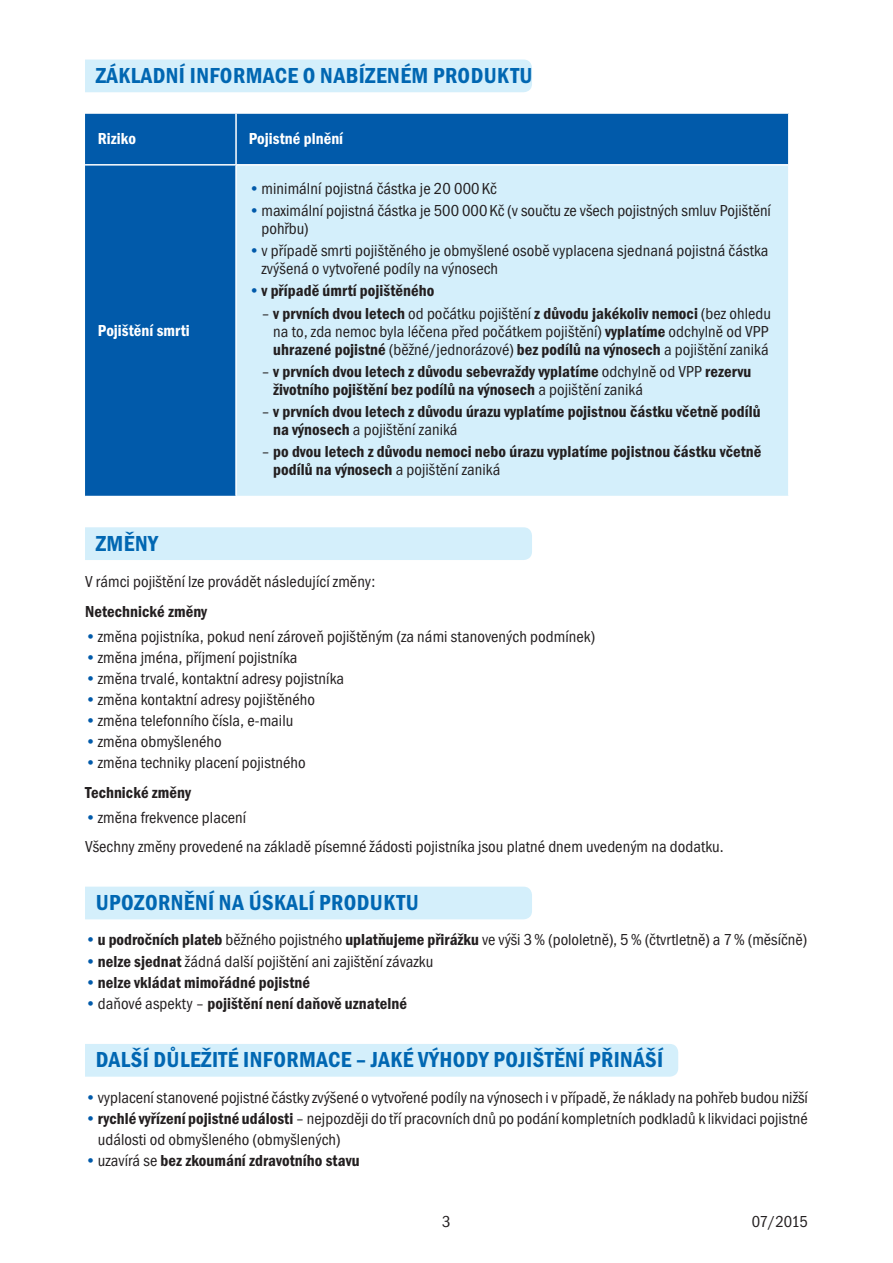
<style>
.page{position:relative;width:893px;height:1263px;background:#fff}
.page>*{position:absolute;margin:0;border:0;box-sizing:border-box;transform-origin:0 0}
.t1{font:22.5px "Franklin Got Itc TOT Dem Con";letter-spacing:.02em;color:#0167b2}
.t2{font:16.5px/18px "Franklin Got Itc TOT Boo Con";letter-spacing:.005em;color:#231f20}
.t3{font:16.5px/18px "Franklin Got Itc TOT Dem Con";letter-spacing:.005em;color:#231f20}
.t4{font:16.5px "Franklin Got Itc TOT Dem Con";letter-spacing:.005em;color:#fff}
.s1{font-family:"Franklin Got Itc TOT Boo";color:#015aaa}
.s2{font-family:"Franklin Got Itc TOT Boo Con"}
.s3{font-family:"Franklin Got Itc TOT Dem Con"}
</style>
<div class="page">
<div style="left:85px;top:60px;width:447px;height:32px;background:#d4effb"></div>
<div style="left:85px;top:114px;width:703px;height:382px;background:#015aaa"></div>
<div style="left:236px;top:165px;width:553px;height:331px;background:#d4effb"></div>
<hr style="left:235px;top:114px;width:2px;height:50px;background:#fff">
<hr style="left:85px;top:164px;width:151px;height:2px;background:#fff">
<hr style="left:236px;top:164px;width:554px;height:2px;background:#fff">
<hr style="left:235px;top:166px;width:2px;height:330px;background:#fff">
<hr style="left:788px;top:166px;width:2px;height:330px;background:#fff">
<div style="left:85px;top:527px;width:447px;height:33px;background:#d4effb"></div>
<div style="left:85px;top:887px;width:447px;height:32px;background:#d4effb"></div>
<div style="left:85px;top:1044px;width:593px;height:33px;background:#d4effb"></div>
<h1 class="t1" style="left:96px;top:63px;width:438px">Základní informace o nabízeném produktu</h1>
<p class="t4" style="left:98px;top:130px;width:40px">Riziko</p>
<p class="t4" style="left:249px;top:130px;width:96px">Pojistné plnění</p>
<p class="t4" style="left:98px;top:321px;width:94px">Pojištění smrti</p>
<p class="t2" style="left:249px;top:179px;width:250px"><span class="s1">•</span> minimální pojistná částka je 20 000 Kč</p>
<p class="t2" style="left:262px;top:201px;width:511px;text-indent:-13px"><span class="s1">•</span> maximální pojistná částka je 500 000Kč (v součtu ze všech pojistných smluv Pojištění pohřbu)</p>
<p class="t2" style="left:262px;top:242px;width:508px;text-indent:-13px"><span class="s1">•</span> v případě smrti pojištěného je obmyšlené osobě vyplacena sjednaná pojistná částka zvýšená o vytvořené podíly na výnosech</p>
<p class="t3" style="left:249px;top:282px;width:187px"><span class="s1">•</span> v případě úmrtí pojištěného</p>
<p class="t3" style="left:262px;top:304px;width:511px"><span class="s2">–</span> v prvních dvou letech <span class="s2">od počátku pojištění</span> z důvodu jakékoliv nemoci <span class="s2">(bez ohledu</span></p>
<p class="t2" style="left:273px;top:322px;width:497px">na to, zda nemoc byla léčena před počátkem pojištění) <span class="s3">vyplatíme</span> odchylně od VPP</p>
<p class="t3" style="left:273px;top:340px;width:497px">uhrazené pojistné <span class="s2">(běžné/jednorázové)</span> bez podílů na výnosech <span class="s2">a pojištění zaniká</span></p>
<p class="t3" style="left:273px;top:362px;width:480px;text-indent:-12px"><span class="s2">–</span> v prvních dvou letech z důvodu sebevraždy vyplatíme <span class="s2">odchylně od VPP</span> rezervu životního pojištění bez podílů na výnosech <span class="s2">a pojištění zaniká</span></p>
<p class="t3" style="left:262px;top:403px;width:501px"><span class="s2">–</span> v prvních dvou letech z důvodu úrazu vyplatíme pojistnou částku včetně podílů</p>
<p class="t2" style="left:273px;top:421px;width:186px"><span class="s3">na výnosech</span> a pojištění zaniká</p>
<p class="t3" style="left:273px;top:443px;width:490px;text-indent:-12px"><span class="s2">–</span> po dvou letech z důvodu nemoci nebo úrazu vyplatíme pojistnou částku včetně podílů na výnosech <span class="s2">a pojištění zaniká</span></p>
<h1 class="t1" style="left:96px;top:530px;width:64px">změny</h1>
<p class="t2" style="left:85px;top:573px;width:292px">V rámci pojištění lze provádět následující změny:</p>
<p class="t3" style="left:85px;top:602px;width:124px">Netechnické změny</p>
<p class="t2" style="left:85px;top:628px;width:511px"><span class="s1">•</span> změna pojistníka, pokud není zároveň pojištěným (za námi stanovených podmínek)</p>
<p class="t2" style="left:85px;top:649px;width:214px"><span class="s1">•</span> změna jména, příjmení pojistníka</p>
<p class="t2" style="left:85px;top:670px;width:261px"><span class="s1">•</span> změna trvalé, kontaktní adresy pojistníka</p>
<p class="t2" style="left:85px;top:691px;width:232px"><span class="s1">•</span> změna kontaktní adresy pojištěného</p>
<p class="t2" style="left:85px;top:712px;width:210px"><span class="s1">•</span> změna telefonního čísla, e-mailu</p>
<p class="t2" style="left:85px;top:733px;width:138px"><span class="s1">•</span> změna obmyšleného</p>
<p class="t2" style="left:85px;top:754px;width:222px"><span class="s1">•</span> změna techniky placení pojistného</p>
<p class="t3" style="left:85px;top:783px;width:108px">Technické změny</p>
<p class="t2" style="left:85px;top:803px;width:640px;line-height:29.5px"><span class="s1">•</span> změna frekvence placení<br>Všechny změny provedené na základě písemné žádosti pojistníka jsou platné dnem uvedeným na dodatku.</p>
<h1 class="t1" style="left:96px;top:890px;width:324px">Upozornění na úskalí produktu</h1>
<p class="t2" style="left:85px;top:931px;width:723px"><span class="s1">•</span> <span class="s3">u področních plateb</span> běžného pojistného <span class="s3">uplatňujeme přirážku</span> ve výši 3% (pololetně), 5% (čtvrtletně) a 7% (měsíčně)</p>
<p class="t2" style="left:85px;top:952px;width:350px"><span class="s1">•</span> <span class="s3">nelze sjednat</span> žádná další pojištění ani zajištění závazku</p>
<p class="t3" style="left:85px;top:973px;width:226px"><span class="s1">•</span> nelze vkládat mimořádné pojistné</p>
<p class="t3" style="left:85px;top:994px;width:324px"><span class="s1">•</span> <span class="s2">daňové aspekty –</span> pojištění není daňově uznatelné</p>
<h1 class="t1" style="left:96px;top:1047px;width:569px">Další důležité informace – jaké výhody pojištění přináší</h1>
<p class="t2" style="left:85px;top:1088px;width:724px"><span class="s1">•</span> vyplacení stanovené pojistné částky zvýšené o vytvořené podíly na výnosech i v případě, že náklady na pohřeb budou nižší</p>
<p class="t2" style="left:98px;top:1108px;width:712px;line-height:21px;text-indent:-13px"><span class="s1">•</span> <span class="s3">rychlé vyřízení pojistné události</span> – nejpozději do tří pracovních dnů po podání kompletních podkladů k likvidaci pojistné události od obmyšleného (obmyšlených)</p>
<p class="t3" style="left:85px;top:1151px;width:276px"><span class="s1">•</span> <span class="s2">uzavírá se</span> bez zkoumání zdravotního stavu</p>
<p class="t2" style="left:442px;top:1213px;width:10px">3</p>
<p class="t2" style="left:752px;top:1213px;width:58px">07/2015</p>
</div>
